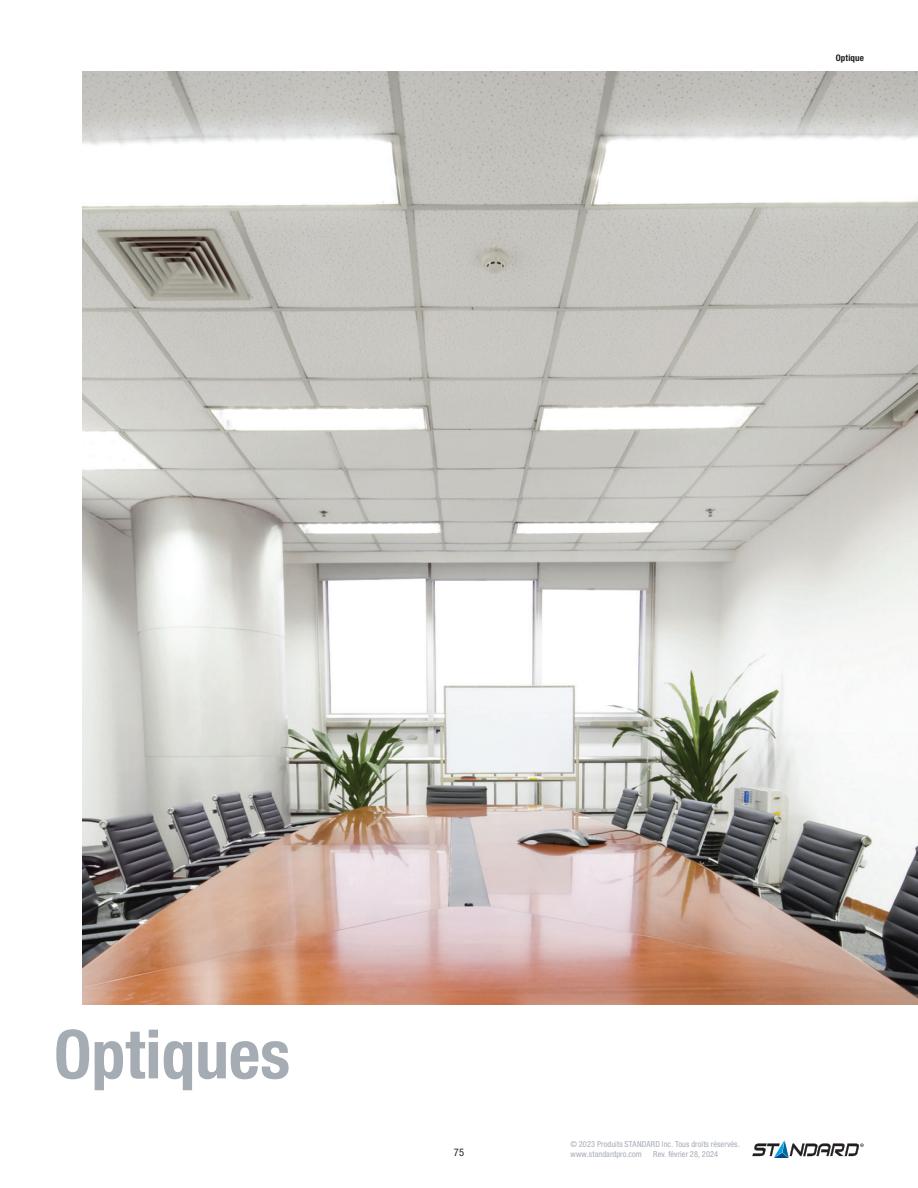
<style>
.page{position:relative;width:918px;height:1188px;background:#fff}
.page>*{position:absolute;margin:0;border:0;box-sizing:border-box;transform-origin:0 0}
.title_cover_page_left_alignment{font:700 condensed 67.5px "Helvetica Neue";color:#a5acb4}
.t1{font:condensed 10.5px "Helvetica Neue";color:#231f20}
.t2{font:700 condensed 9px "Helvetica Neue";letter-spacing:.015em;color:#231f20}
.t3{font:condensed 8.25px/9.9px "Helvetica Neue";letter-spacing:.015em;color:#a5acb4}
</style>
<div class="page">
<svg style="left:752px;top:1140px;width:112px;height:18px"></svg>
<img style="left:83px;top:72px;width:835px;height:932px">
<p class="t2" style="left:836px;top:52px;width:30px">Optique</p>
<p class="title_cover_page_left_alignment" style="left:54px;top:1014px;width:238px">Optiques</p>
<p class="t1" style="left:454px;top:1146px;width:12px">75</p>
<p class="t3" style="left:570px;top:1139px;width:171px">© 2023 Produits STANDARD Inc. Tous droits réservés. www.standardpro.com</p>
<p class="t3" style="left:653px;top:1149px;width:66px">Rev. février 28, 2024</p>
</div>
